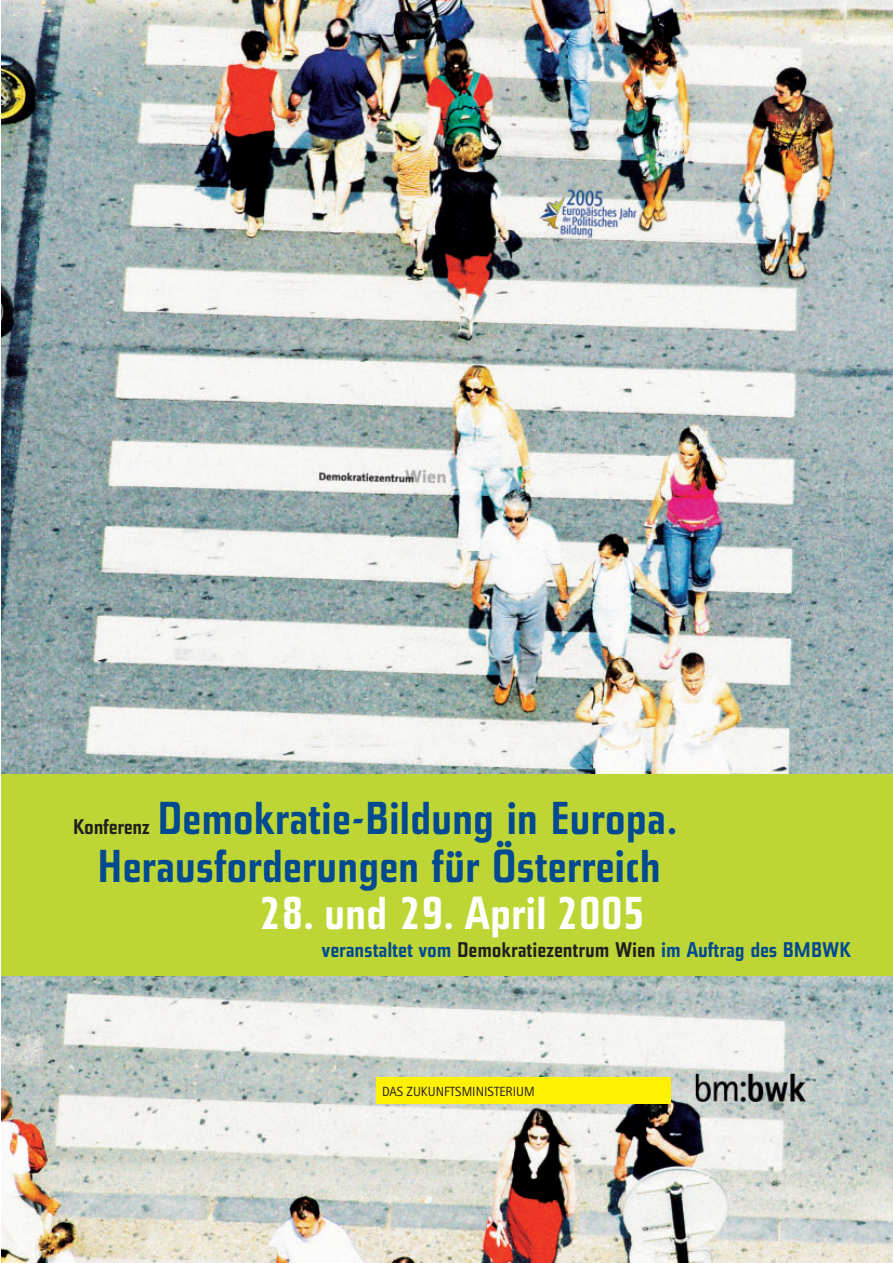
<style>
.page{position:relative;width:893px;height:1263px;background:#fff}
.page>*{position:absolute;margin:0;border:0;box-sizing:border-box;transform-origin:0 0}
.t1{font:700 45.6px/48px "Steile Futura BQ";letter-spacing:.025em;color:#014990;text-align:center}
.t2{font:700 45.6px "Steile Futura BQ";letter-spacing:.025em;color:#fff}
.t3{font:700 21px "Steile Futura BQ";letter-spacing:.025em;color:#014990}
.t4{font:13.35px "AT Rotis Sans Serif";color:#231f20}
.s1{font-size:21px;color:#231f20}
.s2{color:#231f20}
</style>
<div class="page">
<img style="left:1px;top:0;width:891px;height:1263px">
<div style="left:376px;top:1077px;width:295px;height:27px;background:#fff101"></div>
<div style="left:1px;top:774px;width:891px;height:201px;background:#bed635"></div>
<p class="t1" style="left:73px;top:798px;width:605px"><span class="s1">Konferenz</span> Demokratie-Bildung in Europa.<br>Herausforderungen für Österreich</p>
<p class="t2" style="left:260px;top:896px;width:385px">28. und 29. April 2005</p>
<p class="t3" style="left:322px;top:942px;width:530px">veranstaltet vom <span class="s2">Demokratiezentrum Wien</span> im Auftrag des BMBWK</p>
<p class="t4" style="left:382px;top:1086px;width:154px">DAS ZUKUNFTSMINISTERIUM</p>
</div>
